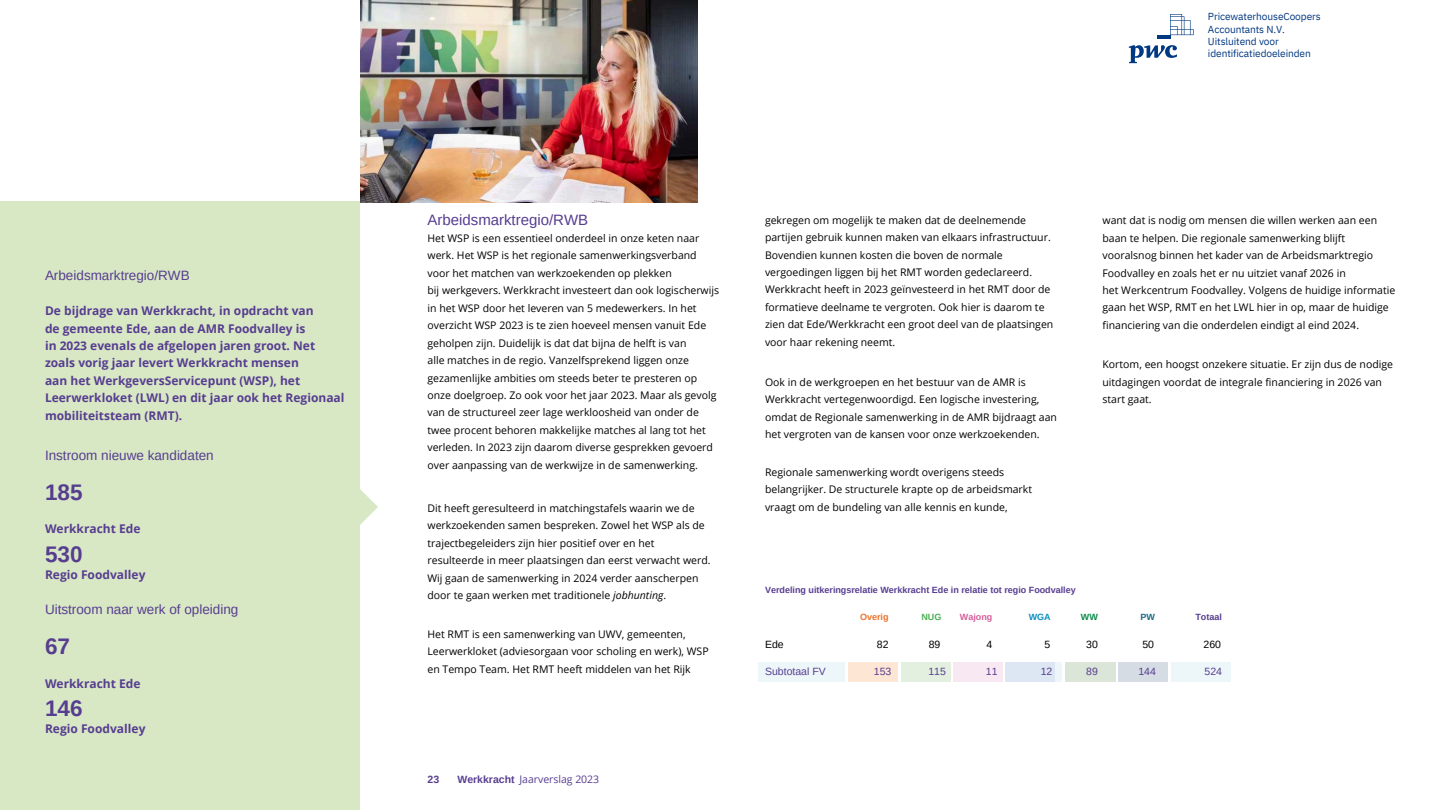
<style>
.page{position:relative;width:1440px;height:810px;background:#fff}
.page>*{position:absolute;margin:0;border:0;box-sizing:border-box;transform-origin:0 0}
.t1{font:700 22.5px "Arimo";color:#573d90}
.t2{font:15px "Arimo";color:#573d90}
.t3{font:13.5px "Arimo";color:#573d90}
.t4{font:700 12px/17.4px "Open Sans";color:#573d90}
.t5{font:10.5px/17.4px "Open Sans";color:#000}
.t6{font:10.5px "Arimo";color:#573d90}
.t7{font:10.5px "Arimo";color:#000}
.t8{font:10.5px "Open Sans";color:#573d90}
.t9{font:700 10.5px "Arimo";color:#573d90}
.t10{font:10.12px/12.4px "IBM Plex Sans";letter-spacing:-.01em;color:#003882}
.t11{font:700 9px "Arimo";color:#573d90}
.t12{font:700 9px "Arimo";color:#ee7026}
.t13{font:700 9px "Arimo";color:#d45e9b}
.t14{font:700 9px "Arimo";color:#4aaf51}
.t15{font:700 9px "Arimo";color:#0b8ebd}
.t16{font:700 9px "Arimo";color:#078a47}
.t17{font:700 9px "Arimo";color:#1a6b84}
.s1{font-style:italic}
</style>
<div class="page">
<img style="left:360px;top:0;width:338px;height:202px">
<div style="left:0;top:202px;width:360px;height:608px;background:#d8e8c5"></div>
<svg style="left:360px;top:489px;width:18px;height:36px"></svg>
<div style="left:758px;top:662px;width:472px;height:20px;background:#edf7f9"></div>
<hr style="left:898px;top:627px;width:3px;height:73px;background:#fff">
<hr style="left:846px;top:627px;width:3px;height:73px;background:#fff">
<hr style="left:950px;top:627px;width:3px;height:73px;background:#fff">
<hr style="left:1002px;top:627px;width:3px;height:73px;background:#fff">
<hr style="left:1063px;top:627px;width:3px;height:73px;background:#fff">
<hr style="left:1115px;top:627px;width:3px;height:73px;background:#fff">
<hr style="left:1168px;top:627px;width:3px;height:73px;background:#fff">
<div style="left:849px;top:662px;width:49px;height:20px;background:#fde6d4"></div>
<div style="left:901px;top:662px;width:49px;height:20px;background:#e3f0df"></div>
<div style="left:953px;top:662px;width:49px;height:20px;background:#f8e8f2"></div>
<div style="left:1005px;top:662px;width:49px;height:20px;background:#dde7f3"></div>
<div style="left:1066px;top:662px;width:49px;height:20px;background:#dbe5d8"></div>
<div style="left:1118px;top:662px;width:50px;height:20px;background:#d5dce4"></div>
<svg style="left:1129px;top:45px;width:48px;height:18px"></svg>
<svg style="left:1158px;top:14px;width:36px;height:24px"></svg>
<p class="t3" style="left:45px;top:268px;width:146px">Arbeidsmarktregio/RWB</p>
<p class="t4" style="left:45px;top:302px;width:301px">De bijdrage van Werkkracht, in opdracht van<br>de gemeente Ede, aan de AMR Foodvalley is<br>in 2023 evenals de afgelopen jaren groot. Net zoals vorig jaar levert Werkkracht mensen<br>aan het WerkgeversServicepunt (WSP), het Leerwerkloket (LWL) en dit jaar ook het Regionaal mobiliteitsteam (RMT).</p>
<p class="t3" style="left:45px;top:448px;width:170px">Instroom nieuwe kandidaten</p>
<p class="t1" style="left:45px;top:480px;width:39px">185</p>
<p class="t4" style="left:45px;top:520px;width:97px">Werkkracht Ede</p>
<h6 class="t1" style="left:45px;top:541px;width:39px">530</h6>
<p class="t4" style="left:45px;top:566px;width:102px">Regio Foodvalley</p>
<p class="t3" style="left:45px;top:602px;width:195px">Uitstroom naar werk of opleiding</p>
<p class="t1" style="left:45px;top:634px;width:27px">67</p>
<p class="t4" style="left:45px;top:674px;width:97px">Werkkracht Ede</p>
<h6 class="t1" style="left:45px;top:696px;width:39px">146</h6>
<p class="t4" style="left:45px;top:720px;width:102px">Regio Foodvalley</p>
<h6 class="t10" style="left:1208px;top:10px;width:114px">PricewaterhouseCoopers<br>Accountants N.V.<br>Uitsluitend voor identificatiedoeleinden</h6>
<p class="t2" style="left:428px;top:211px;width:162px">Arbeidsmarktregio/RWB</p>
<h6 class="t5" style="left:428px;top:229px;width:293px">Het WSP is een essentieel onderdeel in onze keten naar werk. Het WSP is het regionale samenwerkingsverband voor het matchen van werkzoekenden op plekken<br>bij werkgevers. Werkkracht investeert dan ook logischerwijs in het WSP door het leveren van 5 medewerkers. In het overzicht WSP 2023 is te zien hoeveel mensen vanuit Ede geholpen zijn. Duidelijk is dat dat bijna de helft is van<br>alle matches in de regio. Vanzelfsprekend liggen onze gezamenlijke ambities om steeds beter te presteren op onze doelgroep. Zo ook voor het jaar 2023. Maar als gevolg van de structureel zeer lage werkloosheid van onder de twee procent behoren makkelijke matches al lang tot het verleden. In 2023 zijn daarom diverse gesprekken gevoerd over aanpassing van de werkwijze in de samenwerking.</h6>
<p class="t5" style="left:428px;top:499px;width:285px">Dit heeft geresulteerd in matchingstafels waarin we de werkzoekenden samen bespreken. Zowel het WSP als de trajectbegeleiders zijn hier positief over en het resulteerde in meer plaatsingen dan eerst verwacht werd.<br>Wij gaan de samenwerking in 2024 verder aanscherpen door te gaan werken met traditionele <span class="s1">jobhunting</span>.</p>
<p class="t5" style="left:428px;top:625px;width:283px">Het RMT is een samenwerking van UWV, gemeenten,<br>Leerwerkloket (adviesorgaan voor scholing en werk), WSP en Tempo Team. Het RMT heeft middelen van het Rijk</p>
<h6 class="t8" style="left:519px;top:772px;width:81px">Jaarverslag 2023</h6>
<h3 class="t9" style="left:428px;top:773px;width:13px">23</h3>
<h4 class="t9" style="left:457px;top:773px;width:59px">Werkkracht</h4>
<p class="t5" style="left:765px;top:211px;width:290px">gekregen om mogelijk te maken dat de deelnemende partijen gebruik kunnen maken van elkaars infrastructuur.<br>Bovendien kunnen kosten die boven de normale vergoedingen liggen bij het RMT worden gedeclareerd.<br>Werkkracht heeft in 2023 geïnvesteerd in het RMT door de formatieve deelname te vergroten. Ook hier is daarom te zien dat Ede/Werkkracht een groot deel van de plaatsingen voor haar rekening neemt.</p>
<h6 class="t5" style="left:765px;top:373px;width:294px">Ook in de werkgroepen en het bestuur van de AMR is Werkkracht vertegenwoordigd. Een logische investering, omdat de Regionale samenwerking in de AMR bijdraagt aan het vergroten van de kansen voor onze werkzoekenden.</h6>
<h6 class="t5" style="left:765px;top:463px;width:269px">Regionale samenwerking wordt overigens steeds belangrijker. De structurele krapte op de arbeidsmarkt vraagt om de bundeling van alle kennis en kunde,</h6>
<h6 class="t5" style="left:1102px;top:211px;width:294px">want dat is nodig om mensen die willen werken aan een baan te helpen. Die regionale samenwerking blijft vooralsnog binnen het kader van de Arbeidsmarktregio Foodvalley en zoals het er nu uitziet vanaf 2026 in<br>het Werkcentrum Foodvalley. Volgens de huidige informatie gaan het WSP, RMT en het LWL hier in op, maar de huidige financiering van die onderdelen eindigt al eind 2024.</h6>
<p class="t5" style="left:1102px;top:355px;width:292px">Kortom, een hoogst onzekere situatie. Er zijn dus de nodige uitdagingen voordat de integrale financiering in 2026 van start gaat.</p>
<h6 class="t11" style="left:765px;top:585px;width:312px">Verdeling uitkeringsrelatie Werkkracht Ede in relatie tot regio Foodvalley</h6>
<p class="t12" style="left:860px;top:612px;width:30px">Overig</p>
<p class="t14" style="left:921px;top:612px;width:21px">NUG</p>
<p class="t13" style="left:960px;top:612px;width:34px">Wajong</p>
<p class="t15" style="left:1029px;top:612px;width:23px">WGA</p>
<p class="t16" style="left:1081px;top:612px;width:18px">WW</p>
<p class="t17" style="left:1141px;top:612px;width:16px">PW</p>
<p class="t11" style="left:1195px;top:612px;width:28px">Totaal</p>
<h3 class="t7" style="left:765px;top:638px;width:20px">Ede</h3>
<h1 class="t6" style="left:765px;top:665px;width:62px">Subtotaal FV</h1>
<h4 class="t7" style="left:877px;top:638px;width:13px">82</h4>
<h3 class="t6" style="left:874px;top:665px;width:19px">153</h3>
<h1 class="t7" style="left:929px;top:638px;width:13px">89</h1>
<h4 class="t6" style="left:928px;top:665px;width:19px">115</h4>
<h2 class="t7" style="left:986px;top:638px;width:7px">4</h2>
<h6 class="t6" style="left:986px;top:665px;width:13px">11</h6>
<h6 class="t7" style="left:1044px;top:638px;width:7px">5</h6>
<h6 class="t6" style="left:1041px;top:665px;width:13px">12</h6>
<p class="t7" style="left:1086px;top:638px;width:13px">30</p>
<h5 class="t6" style="left:1086px;top:665px;width:13px">89</h5>
<h6 class="t7" style="left:1142px;top:638px;width:13px">50</h6>
<h6 class="t6" style="left:1138px;top:665px;width:19px">144</h6>
<h6 class="t7" style="left:1204px;top:638px;width:19px">260</h6>
<h6 class="t6" style="left:1205px;top:665px;width:19px">524</h6>
</div>
